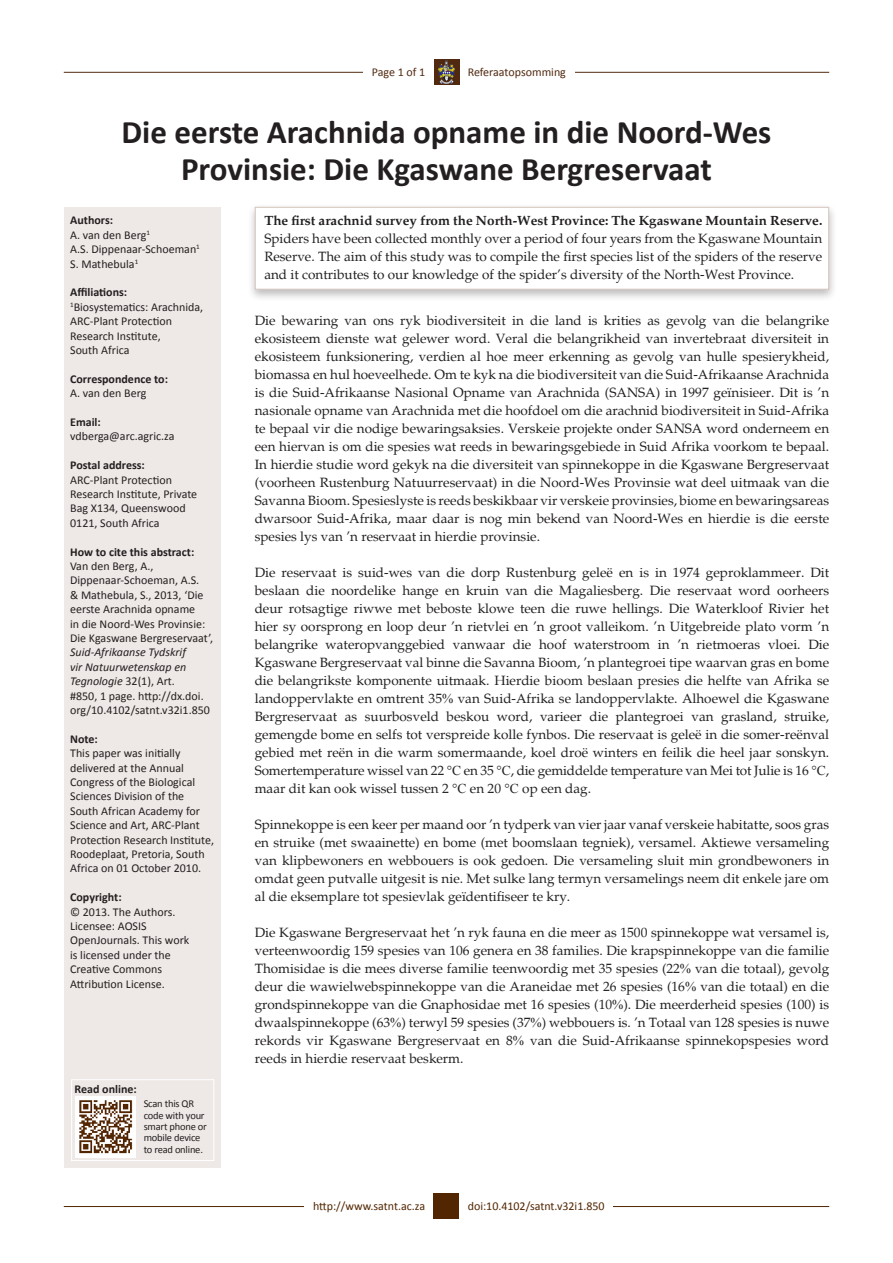
<style>
.page{position:relative;width:893px;height:1263px;background:#fff}
.page>*{position:absolute;margin:0;border:0;box-sizing:border-box;transform-origin:0 0}
.t1{font:700 33px/37.5px "Calibri";color:#231f20;text-align:center}
.t2{font:13.5px/18px "Palatino";color:#231f20;text-align:justify}
.Side_bar{font:12px/14.4px "Calibri";color:#231f20}
.Side_bar-2{font:700 12px "Calibri";color:#231f20}
.t3{font:12px "Calibri";color:#522601}
.t4{font:12px "Calibri";color:#512910}
.t5{font:10.5px/11.2px "Calibri";letter-spacing:-.02em;color:#231f20}
.s1{font-style:italic}
.s2{font-weight:700}
.s3{font-family:"Times New Roman"}
</style>
<div class="page">
<hr style="left:64px;top:72px;width:765px;height:1px;background:#512910">
<hr style="left:64px;top:1206px;width:765px;height:1px;background:#522601">
<div style="left:305px;top:1193px;width:129px;height:26px;background:#fff"></div>
<div style="left:459px;top:1193px;width:154px;height:26px;background:#fff"></div>
<div style="left:434px;top:1193px;width:25px;height:26px;background:#522601"></div>
<div style="left:459px;top:59px;width:115px;height:26px;background:#fff"></div>
<img style="left:434px;top:59px;width:25px;height:26px">
<div style="left:247px;top:203px;width:591px;height:99px;background:#231f20;opacity:.75"></div>
<div style="left:255px;top:207px;width:574px;height:83px;background:#fff"></div>
<div style="left:65px;top:207px;width:156px;height:960px;background:#eee9e6"></div>
<div style="left:363px;top:59px;width:71px;height:26px;background:#fff"></div>
<div style="left:71px;top:1079px;width:143px;height:82px;border:1px solid #fff"></div>
<img style="left:75px;top:1096px;width:61px;height:61px">
<p class="t4" style="left:372px;top:65px;width:55px">Page 1 of 1</p>
<p class="t4" style="left:468px;top:65px;width:100px">Referaatopsomming</p>
<p class="t1" style="left:122px;top:113px;width:651px">Die eerste Arachnida opname in die Noord-Wes<br>Provinsie: Die Kgaswane Bergreservaat</p>
<p class="Side_bar-2" style="left:70px;top:213px;width:44px">Authors:</p>
<p class="Side_bar" style="left:70px;top:228px;width:81px">A. van den Berg<sup>1</sup></p>
<p class="Side_bar" style="left:70px;top:242px;width:131px">A.S. Dippenaar-Schoeman<sup>1</sup></p>
<p class="Side_bar" style="left:70px;top:256px;width:70px">S. Mathebula<sup>1</sup></p>
<p class="Side_bar-2" style="left:70px;top:285px;width:59px">Affiliations:</p>
<p class="Side_bar" style="left:70px;top:300px;width:135px"><sup>1</sup>Biosystematics: Arachnida,<br>ARC-Plant Protection<br>Research Institute,</p>
<p class="Side_bar" style="left:70px;top:343px;width:61px">South Africa</p>
<p class="Side_bar-2" style="left:70px;top:371px;width:99px">Correspondence to:</p>
<p class="Side_bar" style="left:70px;top:386px;width:78px">A. van den Berg</p>
<p class="Side_bar-2" style="left:70px;top:414px;width:32px">Email:</p>
<p class="Side_bar" style="left:70px;top:429px;width:106px">vdberga@arc.agric.za</p>
<p class="Side_bar-2" style="left:70px;top:457px;width:76px">Postal address:</p>
<p class="Side_bar" style="left:70px;top:472px;width:129px">ARC-Plant Protection<br>Research Institute, Private<br>Bag X134, Queenswood<br>0121, South Africa</p>
<p class="Side_bar-2" style="left:70px;top:544px;width:126px">How to cite this abstract:</p>
<p class="Side_bar" style="left:70px;top:559px;width:145px">Van den Berg, A.,<br>Dippenaar-Schoeman, A.S.<br>&amp; Mathebula, S., 2013, ‘Die eerste Arachnida opname<br>in die Noord-Wes Provinsie:<br>Die Kgaswane Bergreservaat’,<br><span class="s1">Suid-Afrikaanse Tydskrif<br>vir Natuurwetenskap en<br>Tegnologie</span> 32(1), Art.<br>#850, 1 page. http://dx.doi. org/10.4102/satnt.v32i1.850</p>
<p class="Side_bar-2" style="left:70px;top:731px;width:29px">Note:</p>
<p class="Side_bar" style="left:70px;top:746px;width:145px">This paper was initially delivered at the Annual<br>Congress of the Biological<br>Sciences Division of the<br>South African Academy for<br>Science and Art, ARC-Plant<br>Protection Research Institute,<br>Roodeplaat, Pretoria, South<br>Africa on 01 October 2010.</p>
<p class="Side_bar-2" style="left:70px;top:889px;width:53px">Copyright:</p>
<p class="Side_bar" style="left:70px;top:904px;width:107px">© 2013. The Authors.</p>
<p class="Side_bar" style="left:70px;top:919px;width:121px">Licensee: AOSIS<br>OpenJournals. This work</p>
<p class="Side_bar" style="left:70px;top:948px;width:102px">is licensed under the</p>
<p class="Side_bar" style="left:70px;top:962px;width:93px">Creative Commons</p>
<p class="Side_bar" style="left:70px;top:976px;width:96px">Attribution License.</p>
<p class="Side_bar-2" style="left:75px;top:1082px;width:64px">Read online:</p>
<p class="t5" style="left:144px;top:1098px;width:65px">Scan this QR code with your smart phone or mobile device to read online.</p>
<p class="t2" style="left:264px;top:212px;width:560px"><span class="s2">The first arachnid survey from the North-West Province: The Kgaswane Mountain Reserve.<br></span>Spiders have been collected monthly over a period of four years from the Kgaswane Mountain Reserve. The aim of this study was to compile the first species list of the spiders of the reserve and it contributes to our knowledge of the spider’s diversity of the North-West Province.</p>
<p class="t2" style="left:255px;top:312px;width:576px">Die bewaring van ons ryk biodiversiteit in die land is krities as gevolg van die belangrike ekosisteem dienste wat gelewer word. Veral die belangrikheid van invertebraat diversiteit in ekosisteem funksionering, verdien al hoe meer erkenning as gevolg van hulle spesierykheid, biomassa en hul hoeveelhede. Om te kyk na die biodiversiteit van die Suid-Afrikaanse Arachnida is die Suid-Afrikaanse Nasional Opname van Arachnida (SANSA) in 1997 geïnisieer. Dit is ’n nasionale opname van Arachnida met die hoofdoel om die arachnid biodiversiteit in Suid-Afrika te bepaal vir die nodige bewaringsaksies. Verskeie projekte onder SANSA word onderneem en een hiervan is om die spesies wat reeds in bewaringsgebiede in Suid Afrika voorkom te bepaal.<br>In hierdie studie word gekyk na die diversiteit van spinnekoppe in die Kgaswane Bergreservaat (voorheen Rustenburg Natuurreservaat) in die Noord-Wes Provinsie wat deel uitmaak van die Savanna Bioom. Spesieslyste is reeds beskikbaar vir verskeie provinsies, biome en bewaringsareas dwarsoor Suid-Afrika, maar daar is nog min bekend van Noord-Wes en hierdie is die eerste spesies lys van ’n reservaat in hierdie provinsie.</p>
<p class="t2" style="left:255px;top:564px;width:576px">Die reservaat is suid-wes van die dorp Rustenburg geleë en is in 1974 geproklammeer. Dit beslaan die noordelike hange en kruin van die Magaliesberg. Die reservaat word oorheers deur rotsagtige riwwe met beboste klowe teen die ruwe hellings. Die Waterkloof Rivier het hier sy oorsprong en loop deur ’n rietvlei en ’n groot valleikom. ’n Uitgebreide plato vorm ’n belangrike wateropvanggebied vanwaar die hoof waterstroom in ’n rietmoeras vloei. Die Kgaswane Bergreservaat val binne die Savanna Bioom, ’n plantegroei tipe waarvan gras en bome die belangrikste komponente uitmaak. Hierdie bioom beslaan presies die helfte van Afrika se landoppervlakte en omtrent 35<span class="s3">%</span> van Suid-Afrika se landoppervlakte. Alhoewel die Kgaswane Bergreservaat as suurbosveld beskou word, varieer die plantegroei van grasland, struike, gemengde bome en selfs tot verspreide kolle fynbos. Die reservaat is geleë in die somer-reënval gebied met reën in die warm somermaande, koel droë winters en feilik die heel jaar sonskyn.<br>Somertemperature wissel van 22 <span class="s3">°C</span> en 35 <span class="s3">°C</span>, die gemiddelde temperature van Mei tot Julie is 16 <span class="s3">°C</span>, maar dit kan ook wissel tussen 2 <span class="s3">°C</span> en 20 <span class="s3">°C</span> op een dag.</p>
<p class="t2" style="left:255px;top:816px;width:576px">Spinnekoppe is een keer per maand oor ’n tydperk van vier jaar vanaf verskeie habitatte, soos gras en struike (met swaainette) en bome (met boomslaan tegniek), versamel. Aktiewe versameling van klipbewoners en webbouers is ook gedoen. Die versameling sluit min grondbewoners in omdat geen putvalle uitgesit is nie. Met sulke lang termyn versamelings neem dit enkele jare om al die eksemplare tot spesievlak geïdentifiseer te kry.</p>
<p class="t2" style="left:255px;top:924px;width:576px">Die Kgaswane Bergreservaat het ’n ryk fauna en die meer as 1500 spinnekoppe wat versamel is, verteenwoordig 159 spesies van 106 genera en 38 families. Die krapspinnekoppe van die familie Thomisidae is die mees diverse familie teenwoordig met 35 spesies (22<span class="s3">%</span> van die totaal), gevolg deur die wawielwebspinnekoppe van die Araneidae met 26 spesies (16<span class="s3">%</span> van die totaal) en die grondspinnekoppe van die Gnaphosidae met 16 spesies (10<span class="s3">%</span>). Die meerderheid spesies (100) is dwaalspinnekoppe (63<span class="s3">%</span>) terwyl 59 spesies (37<span class="s3">%</span>) webbouers is. ’n Totaal van 128 spesies is nuwe rekords vir Kgaswane Bergreservaat en 8<span class="s3">%</span> van die Suid-Afrikaanse spinnekopspesies word reeds in hierdie reservaat beskerm.</p>
<p class="t3" style="left:313px;top:1199px;width:114px">http://www.satnt.ac.za</p>
<p class="t3" style="left:468px;top:1199px;width:138px">doi:10.4102/satnt.v32i1.850</p>
</div>
